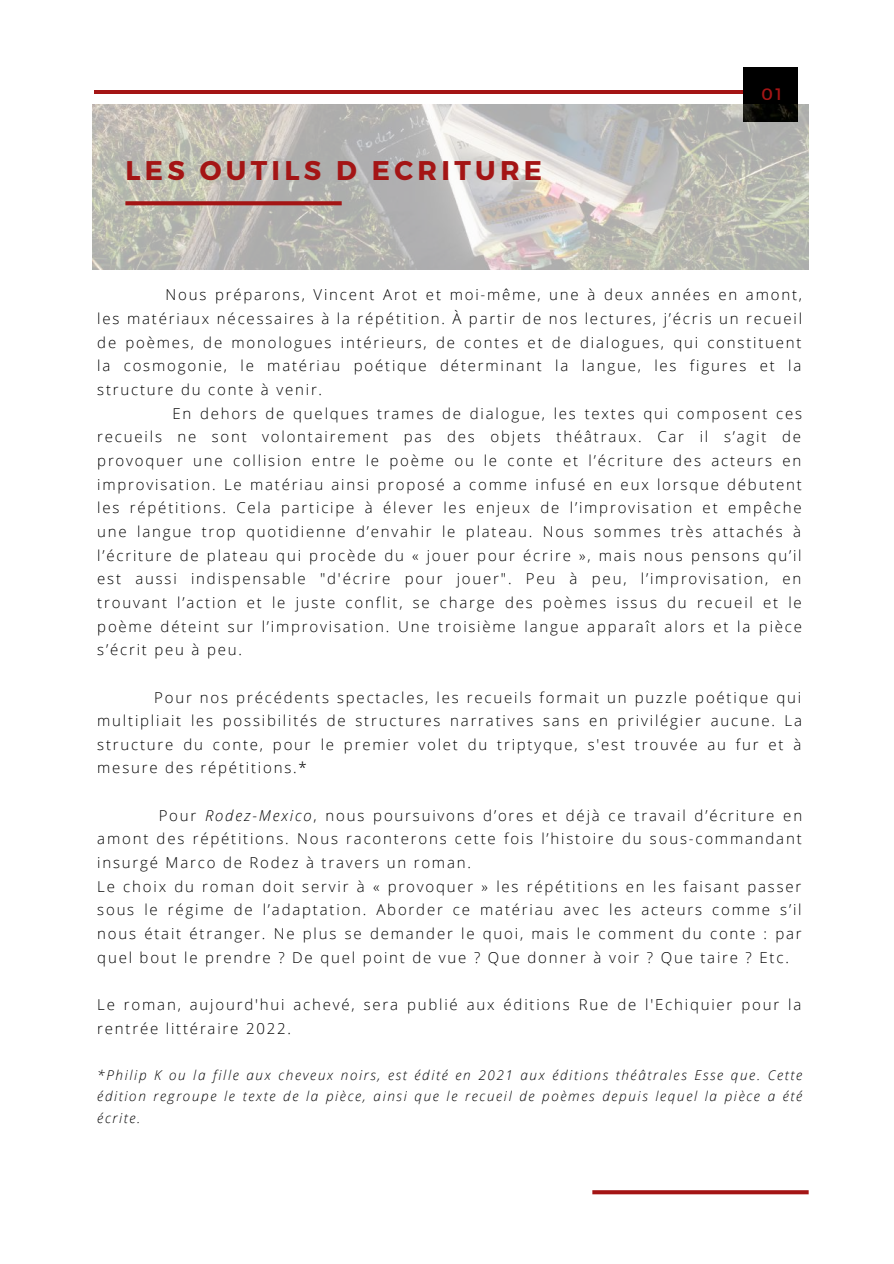
<style>
.page{position:relative;width:894px;height:1264px;background:#fff}
.page>*{position:absolute;margin:0;border:0;box-sizing:border-box;transform-origin:0 0}
.t1{font:700 27px "Montserrat";letter-spacing:.16em;color:#a41515}
.t2{font:16.5px "Montserrat";color:#a41515}
.t3{font:300 15px/23.7px "Open Sans";letter-spacing:.12em;color:#000}
.t4{font:italic 300 13.5px/21.5px "Open Sans";letter-spacing:.12em;color:#000;text-align:justify}
.s1{font-style:italic}
</style>
<div class="page">
<hr style="left:95px;top:90px;width:702px;height:3px;background:#a41515">
<div style="left:743px;top:68px;width:54px;height:53px;background:#000"></div>
<img style="left:93px;top:104px;width:715px;height:166px">
<svg style="left:125px;top:201px;width:216px;height:4px"></svg>
<svg style="left:592px;top:1190px;width:216px;height:4px"></svg>
<h1 class="t1" style="left:125px;top:153px;width:418px">LES OUTILS D ECRITURE</h1>
<p class="t2" style="left:761px;top:84px;width:22px">01</p>
<p class="t3" style="left:165px;top:283px;width:638px">Nous préparons, Vincent Arot et moi-même, une à deux années en amont,</p>
<p class="t3" style="left:97px;top:306px;width:706px">les matériaux nécessaires à la répétition. À partir de nos lectures, j’écris un recueil</p>
<p class="t3" style="left:97px;top:330px;width:705px">de poèmes, de monologues intérieurs, de contes et de dialogues, qui constituent</p>
<p class="t3" style="left:97px;top:353px;width:705px">la cosmogonie, le matériau poétique déterminant la langue, les figures et la</p>
<p class="t3" style="left:97px;top:377px;width:226px">structure du conte à venir.</p>
<p class="t3" style="left:172px;top:401px;width:631px">En dehors de quelques trames de dialogue, les textes qui composent ces</p>
<p class="t3" style="left:97px;top:424px;width:705px">recueils ne sont volontairement pas des objets théâtraux. Car il s’agit de</p>
<p class="t3" style="left:97px;top:448px;width:705px">provoquer une collision entre le poème ou le conte et l’écriture des acteurs en</p>
<p class="t3" style="left:97px;top:472px;width:706px">improvisation. Le matériau ainsi proposé a comme infusé en eux lorsque débutent</p>
<p class="t3" style="left:97px;top:495px;width:705px">les répétitions. Cela participe à élever les enjeux de l’improvisation et empêche</p>
<p class="t3" style="left:97px;top:519px;width:705px">une langue trop quotidienne d’envahir le plateau. Nous sommes très attachés à</p>
<p class="t3" style="left:97px;top:543px;width:705px">l’écriture de plateau qui procède du « jouer pour écrire », mais nous pensons qu’il</p>
<p class="t3" style="left:97px;top:566px;width:705px">est aussi indispensable "d'écrire pour jouer". Peu à peu, l’improvisation, en</p>
<p class="t3" style="left:97px;top:590px;width:705px">trouvant l’action et le juste conflit, se charge des poèmes issus du recueil et le</p>
<p class="t3" style="left:97px;top:614px;width:706px">poème déteint sur l’improvisation. Une troisième langue apparaît alors et la pièce</p>
<p class="t3" style="left:97px;top:637px;width:146px">s’écrit peu à peu.</p>
<p class="t3" style="left:97px;top:684px;width:706px;text-align:justify;text-indent:57px">Pour nos précédents spectacles, les recueils formait un puzzle poétique qui multipliait les possibilités de structures narratives sans en privilégier aucune. La structure du conte, pour le premier volet du triptyque, s'est trouvée au fur et à mesure des répétitions.*</p>
<p class="t3" style="left:97px;top:803px;width:706px;text-indent:61px">Pour <span class="s1">Rodez-Mexico</span>, nous poursuivons d’ores et déjà ce travail d’écriture en amont des répétitions. Nous raconterons cette fois l’histoire du sous-commandant insurgé Marco de Rodez à travers un roman.<br>Le choix du roman doit servir à « provoquer » les répétitions en les faisant passer sous le régime de l’adaptation. Aborder ce matériau avec les acteurs comme s’il nous était étranger. Ne plus se demander le quoi, mais le comment du conte : par quel bout le prendre ? De quel point de vue ? Que donner à voir ? Que taire ? Etc.</p>
<p class="t3" style="left:97px;top:992px;width:705px">Le roman, aujourd'hui achevé, sera publié aux éditions Rue de l'Echiquier pour la rentrée littéraire 2022.</p>
<p class="t4" style="left:97px;top:1063px;width:706px">*Philip K ou la fille aux cheveux noirs, est édité en 2021 aux éditions théâtrales Esse que. Cette édition regroupe le texte de la pièce, ainsi que le recueil de poèmes depuis lequel la pièce a été écrite.</p>
</div>
